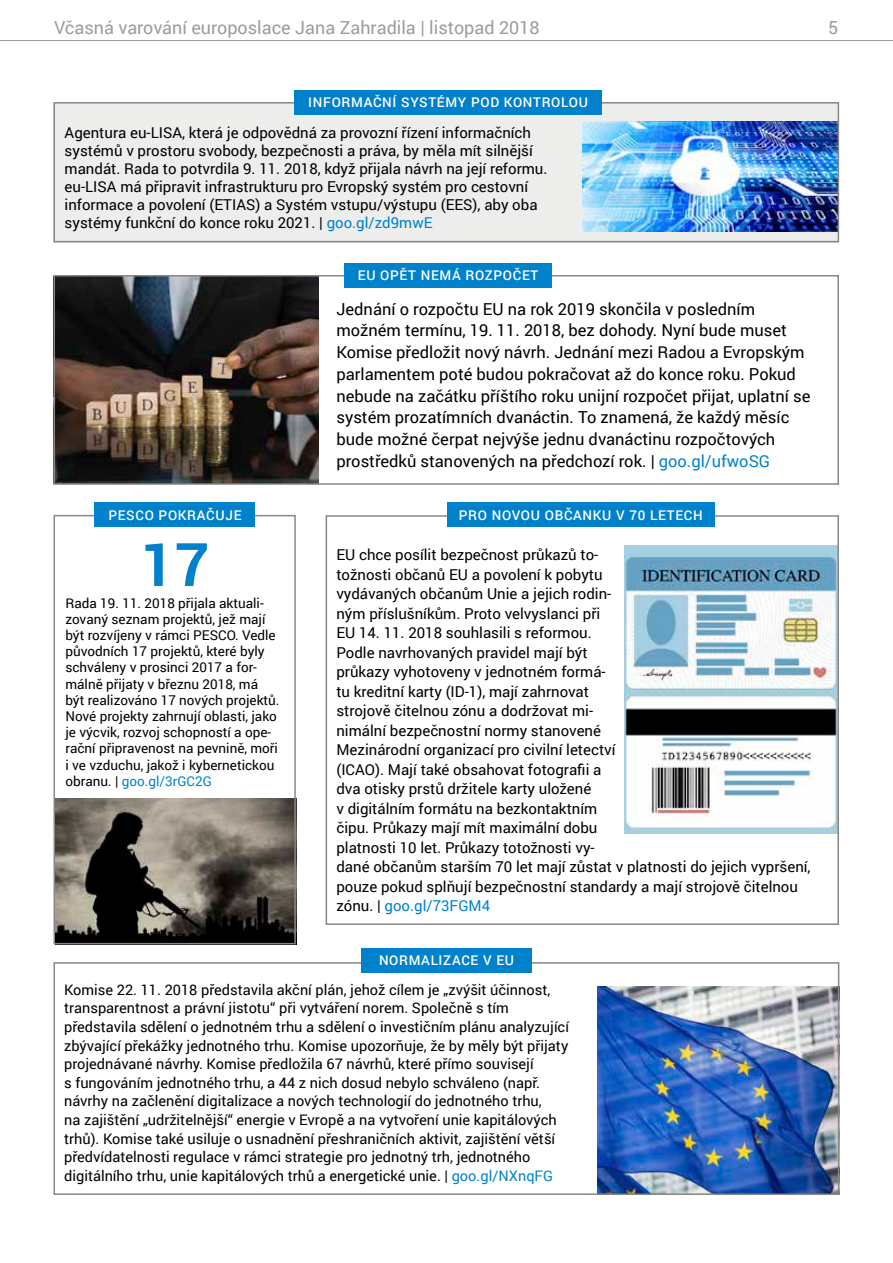
<style>
.page{position:relative;width:893px;height:1263px;background:#fff}
.page>*{position:absolute;margin:0;border:0;box-sizing:border-box;transform-origin:0 0}
.t1{font:700 60px "Roboto";color:#0081cc}
.t2{font:18px "Roboto";color:#9c9c9c}
.t3{font:16.5px/21.8px "Roboto";color:#000}
.t4{font:15px/19.5px "Roboto";color:#000}
.t5{font:14.55px/18.6px "Roboto";color:#000}
.t6{font:13.5px/16.2px "Roboto";color:#000}
.t7{font:500 13.35px "Roboto";letter-spacing:.05em;color:#fff}
.s1{color:#0081cc}
</style>
<div class="page">
<hr style="left:0;top:40px;width:893px;height:1px;background:#9c9c9c">
<div style="left:54px;top:102px;width:784px;height:140px;background:#ededec"></div>
<img style="left:583px;top:122px;width:253px;height:110px">
<img style="left:597px;top:986px;width:239px;height:206px">
<img style="left:57px;top:799px;width:240px;height:145px">
<img style="left:624px;top:545px;width:212px;height:288px">
<div style="left:54px;top:102px;width:785px;height:140px;border:2px solid #878786"></div>
<div style="left:294px;top:90px;width:308px;height:24px;background:#0081cc"></div>
<img style="left:57px;top:278px;width:261px;height:204px">
<div style="left:54px;top:275px;width:785px;height:210px;border:2px solid #878786"></div>
<div style="left:344px;top:263px;width:208px;height:24px;background:#0081cc"></div>
<div style="left:326px;top:515px;width:513px;height:410px;border:2px solid #878786"></div>
<div style="left:447px;top:502px;width:267px;height:25px;background:#0081cc"></div>
<div style="left:54px;top:515px;width:242px;height:429px;border:2px solid #878786"></div>
<div style="left:95px;top:502px;width:160px;height:25px;background:#0081cc"></div>
<div style="left:54px;top:962px;width:785px;height:233px;border:2px solid #878786"></div>
<div style="left:361px;top:948px;width:171px;height:25px;background:#0081cc"></div>
<p class="t2" style="left:54px;top:15px;width:487px">Včasná varování europoslace Jana Zahradila | listopad 2018</p>
<p class="t2" style="left:828px;top:15px;width:12px">5</p>
<p class="t7" style="left:308px;top:93px;width:281px">INFORMAČNÍ SYSTÉMY POD KONTROLOU</p>
<p class="t4" style="left:65px;top:123px;width:484px;line-height:18px">Agentura eu-LISA, která je odpovědná za provozní řízení informačních systémů v prostoru svobody, bezpečnosti a práva, by měla mít silnější mandát. Rada to potvrdila 9. 11. 2018, když přijala návrh na její reformu. eu-LISA má připravit infrastrukturu pro Evropský systém pro cestovní informace a povolení (ETIAS) a Systém vstupu/výstupu (EES), aby oba systémy funkční do konce roku 2021. | <span class="s1">goo.gl/zd9mwE</span></p>
<p class="t7" style="left:108px;top:505px;width:135px">PESCO POKRAČUJE</p>
<h1 class="t1" style="left:140px;top:522px;width:70px">17</h1>
<p class="t6" style="left:65px;top:594px;width:216px">Rada 19. 11. 2018 přijala aktuali&shy;zovaný seznam projektů, jež mají být rozvíjeny v rámci PESCO. Vedle původních 17 projektů, které byly schváleny v prosinci 2017 a for&shy;málně přijaty v březnu 2018, má být realizováno 17 nových projektů.<br>Nové projekty zahrnují oblasti, jako je výcvik, rozvoj schopností a ope&shy;rační připravenost na pevnině, moři i ve vzduchu, jakož i kybernetickou obranu. | <span class="s1">goo.gl/3rGC2G</span></p>
<p class="t7" style="left:358px;top:266px;width:182px">EU OPĚT NEMÁ ROZPOČET</p>
<p class="t3" style="left:336px;top:297px;width:475px">Jednání o rozpočtu EU na rok 2019 skončila v posledním možném termínu, 19. 11. 2018, bez dohody. Nyní bude muset Komise předložit nový návrh. Jednání mezi Radou a Evropským parlamentem poté budou pokračovat až do konce roku. Pokud nebude na začátku příštího roku unijní rozpočet přijat, uplatní se systém prozatímních dvanáctin. To znamená, že každý měsíc bude možné čerpat nejvýše jednu dvanáctinu rozpočtových prostředků stanovených na předchozí rok. | <span class="s1">goo.gl/ufwoSG</span></p>
<p class="t7" style="left:459px;top:505px;width:245px">PRO NOVOU OBČANKU V 70 LETECH</p>
<p class="t4" style="left:336px;top:544px;width:476px">EU chce posílit bezpečnost průkazů to-<br>tožnosti občanů EU a povolení k pobytu<br>vydávaných občanům Unie a jejich rodin-<br>ným příslušníkům. Proto velvyslanci při<br>EU 14. 11. 2018 souhlasili s reformou.<br>Podle navrhovaných pravidel mají být<br>průkazy vyhotoveny v jednotném formá-<br>tu kreditní karty (ID-1), mají zahrnovat<br>strojově čitelnou zónu a dodržovat mi-<br>nimální bezpečnostní normy stanovené<br>Mezinárodní organizací pro civilní letectví<br>(ICAO). Mají také obsahovat fotografii a<br>dva otisky prstů držitele karty uložené<br>v digitálním formátu na bezkontaktním<br>čipu. Průkazy mají mít maximální dobu<br>platnosti 10 let. Průkazy totožnosti vy-<br>dané občanům starším 70 let mají zůstat v platnosti do jejich vypršení, pouze pokud splňují bezpečnostní standardy a mají strojově čitelnou zónu. | <span class="s1">goo.gl/73FGM4</span></p>
<p class="t7" style="left:379px;top:951px;width:137px">NORMALIZACE V EU</p>
<p class="t5" style="left:64px;top:980px;width:506px">Komise 22. 11. 2018 představila akční plán, jehož cílem je „zvýšit účinnost, transparentnost a právní jistotu“ při vytváření norem. Společně s tím představila sdělení o jednotném trhu a sdělení o investičním plánu analyzující zbývající překážky jednotného trhu. Komise upozorňuje, že by měly být přijaty projednávané návrhy. Komise předložila 67 návrhů, které přímo souvisejí<br>s fungováním jednotného trhu, a 44 z nich dosud nebylo schváleno (např. návrhy na začlenění digitalizace a nových technologií do jednotného trhu,<br>na zajištění „udržitelnější“ energie v Evropě a na vytvoření unie kapitálových trhů). Komise také usiluje o usnadnění přeshraničních aktivit, zajištění větší předvídatelnosti regulace v rámci strategie pro jednotný trh, jednotného digitálního trhu, unie kapitálových trhů a energetické unie. | <span class="s1">goo.gl/NXnqFG</span></p>
</div>
